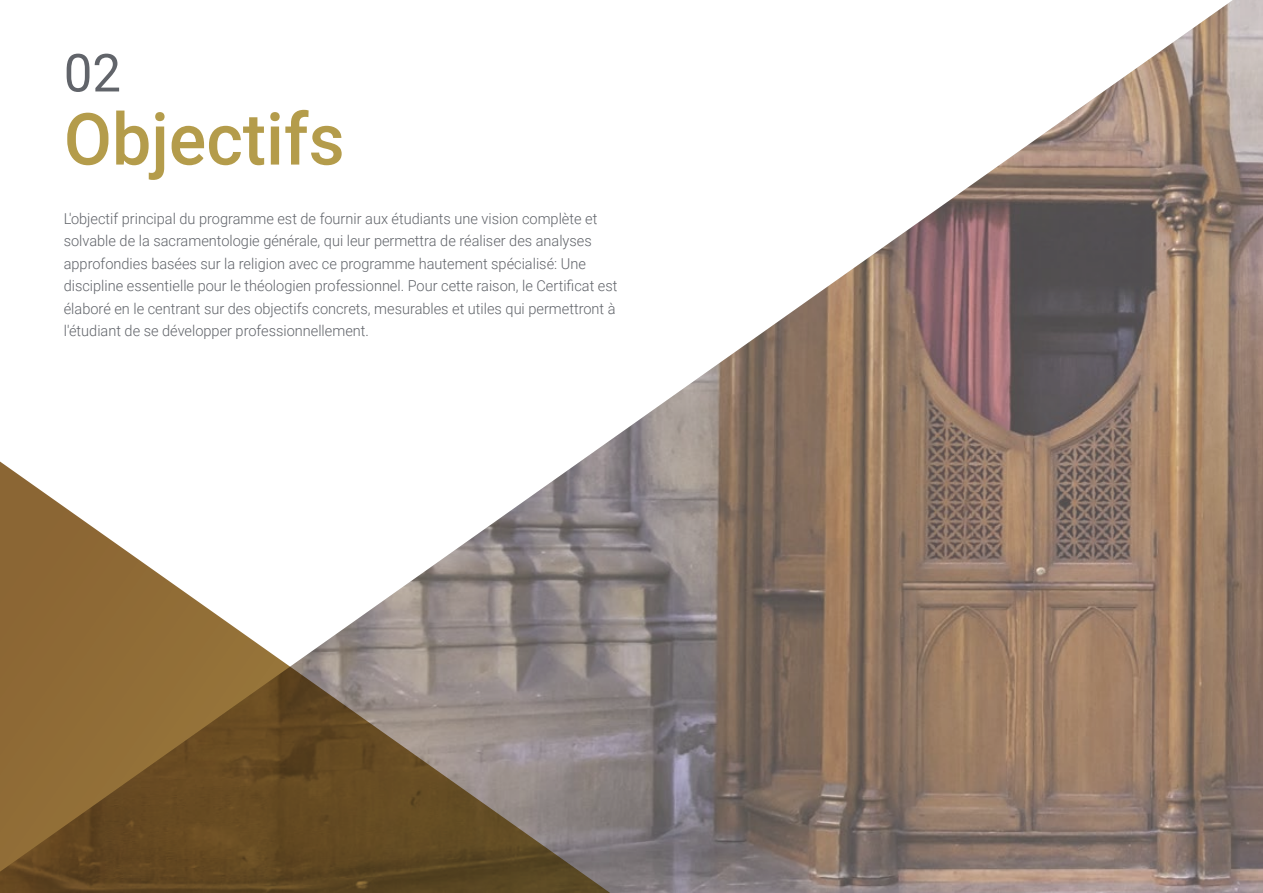
<style>
.page{position:relative;width:1263px;height:893px;background:#fff}
.page>*{position:absolute;margin:0;border:0;box-sizing:border-box;transform-origin:0 0}
.t1{font:500 72px "Roboto";color:#b49c4b}
.t2{font:52.5px "Roboto";color:#61646a}
.t3{font:300 15px/22.5px "Roboto";color:#61646a}
</style>
<div class="page">
<img style="left:602px;top:0;width:661px;height:893px">
<svg style="left:0;top:446px;width:640px;height:447px"></svg>
<h2 class="t2" style="left:64px;top:36px;width:59px">02</h2>
<h1 class="t1" style="left:64px;top:89px;width:282px">Objectifs</h1>
<p class="t3" style="left:64px;top:207px;width:555px">L'objectif principal du programme est de fournir aux étudiants une vision complète et solvable de la sacramentologie générale, qui leur permettra de réaliser des analyses approfondies basées sur la religion avec ce programme hautement spécialisé: Une discipline essentielle pour le théologien professionnel. Pour cette raison, le Certificat est élaboré en le centrant sur des objectifs concrets, mesurables et utiles qui permettront à l'étudiant de se développer professionnellement.</p>
</div>
